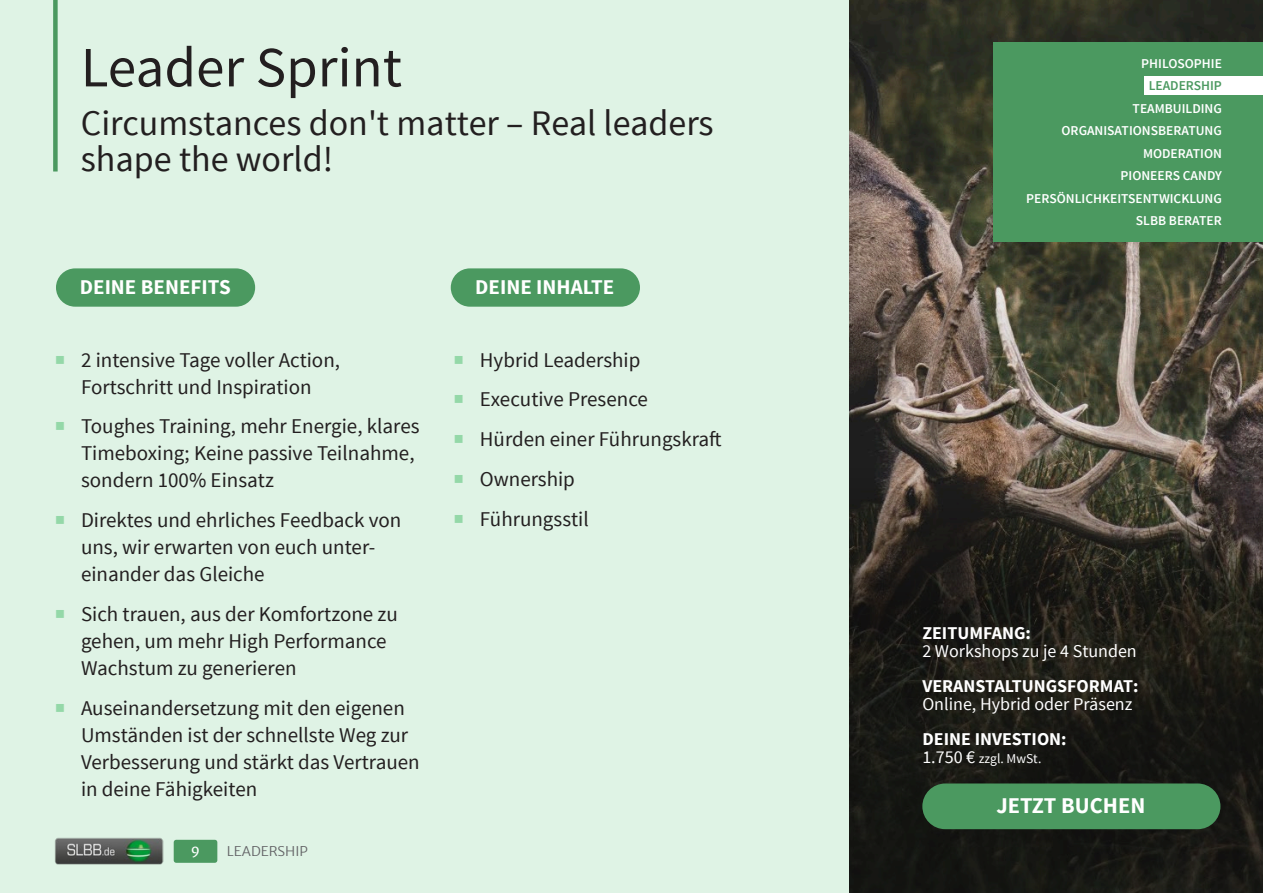
<style>
.page{position:relative;width:1263px;height:893px;background:#fff}
.page>*{position:absolute;margin:0;border:0;box-sizing:border-box;transform-origin:0 0}
.t1{font:57px "Source Sans Pro";color:#231f20}
.t2{font:36px/36px "Source Sans Pro";color:#231f20}
.t3{font:700 22.5px "Source Sans Pro";color:#fff}
.t4{font:21px/27px "Source Sans Pro";color:#231f20}
.t5{font:700 21px "Source Sans Pro";color:#fff}
.t6{font:700 18px "Source Sans Pro";color:#fff}
.t7{font:18px "Source Sans Pro";color:#fff}
.t8{font:600 13.5px/22.5px "Source Sans Pro";color:#fff;text-align:right}
.t9{font:13.5px "Source Sans Pro";color:#fff}
.t10{font:600 13.5px "Source Sans Pro";color:#4b9960}
.t11{font:300 13.5px "Merriweather Sans";color:#636366}
.t12{font:13.5px "Merriweather Sans";color:#fff}
.s1{font-size:39px;color:#94d8a8}
.s2{font-size:18px}
</style>
<div class="page">
<div style="left:0;top:0;width:852px;height:893px;background:#dff3e5"></div>
<div style="left:53px;top:0;width:5px;height:171px;background:#4b9960"></div>
<img style="left:849px;top:0;width:414px;height:434px">
<svg style="left:849px;top:434px;width:414px;height:459px;background:#292620"></svg>
<div style="left:56px;top:268px;width:199px;height:39px;background:#4b9960;border-radius:19px"></div>
<div style="left:993px;top:43px;width:270px;height:199px;background:#4b9960"></div>
<div style="left:1144px;top:76px;width:119px;height:19px;background:#fff"></div>
<div style="left:922px;top:783px;width:298px;height:46px;background:#4b9960;border-radius:23px"></div>
<div style="left:451px;top:268px;width:189px;height:39px;background:#4b9960;border-radius:19px"></div>
<div style="left:174px;top:840px;width:43px;height:23px;background:#4b9960;border-radius:3px"></div>
<img style="left:55px;top:838px;width:108px;height:26px">
<h1 class="t1" style="left:81px;top:32px;width:323px">Leader Sprint</h1>
<h2 class="t2" style="left:81px;top:106px;width:634px">Circumstances don't matter – Real leaders shape the world!</h2>
<p class="t5" style="left:80px;top:273px;width:152px">DEINE BENEFITS</p>
<p class="t4" style="left:54px;top:347px;width:288px;text-align:center"><span class="s1">■</span> 2 intensive Tage voller Action,<br>Fortschritt und Inspiration</p>
<p class="t4" style="left:81px;top:413px;width:340px;text-indent:-27px"><span class="s1">■</span> Toughes Training, mehr Energie, klares<br>Timeboxing; Keine passive Teilnahme, sondern 100% Einsatz</p>
<p class="t4" style="left:81px;top:507px;width:322px;text-indent:-27px"><span class="s1">■</span> Direktes und ehrliches Feedback von uns, wir erwarten von euch unter&shy;einander das Gleiche</p>
<p class="t4" style="left:81px;top:601px;width:318px;text-indent:-27px"><span class="s1">■</span> Sich trauen, aus der Komfortzone zu gehen, um mehr High Performance<br>Wachstum zu generieren</p>
<p class="t4" style="left:81px;top:695px;width:340px;text-indent:-27px"><span class="s1">■</span> Auseinandersetzung mit den eigenen Umständen ist der schnellste Weg zur Verbesserung und stärkt das Vertrauen in deine Fähigkeiten</p>
<p class="t12" style="left:191px;top:842px;width:11px">9</p>
<p class="t11" style="left:227px;top:843px;width:81px">LEADERSHIP</p>
<p class="t5" style="left:475px;top:273px;width:141px">DEINE INHALTE</p>
<p class="t4" style="left:453px;top:347px;width:189px"><span class="s1">■</span> Hybrid Leadership</p>
<p class="t4" style="left:453px;top:386px;width:196px"><span class="s1">■</span> Executive Presence</p>
<p class="t4" style="left:453px;top:426px;width:270px"><span class="s1">■</span> Hürden einer Führungskraft</p>
<p class="t4" style="left:453px;top:466px;width:124px"><span class="s1">■</span> Ownership</p>
<p class="t4" style="left:453px;top:506px;width:137px"><span class="s1">■</span> Führungsstil</p>
<p class="t8" style="left:1141px;top:52px;width:82px">PHILOSOPHIE</p>
<p class="t10" style="left:1149px;top:77px;width:75px">LEADERSHIP</p>
<p class="t8" style="left:1026px;top:97px;width:197px">TEAMBUILDING<br>ORGANISATIONSBERATUNG<br>MODERATION<br>PIONEERS CANDY<br>PERSÖNLICHKEITSENTWICKLUNG<br>SLBB BERATER</p>
<p class="t6" style="left:922px;top:621px;width:110px">ZEITUMFANG:</p>
<p class="t7" style="left:922px;top:640px;width:216px">2 Workshops zu je 4 Stunden</p>
<p class="t6" style="left:922px;top:674px;width:218px">VERANSTALTUNGSFORMAT:</p>
<p class="t7" style="left:922px;top:693px;width:212px">Online, Hybrid oder Präsenz</p>
<p class="t6" style="left:922px;top:727px;width:146px">DEINE INVESTION:</p>
<p class="t9" style="left:922px;top:750px;width:121px"><span class="s2">1.750 €</span> zzgl. MwSt.</p>
<p class="t3" style="left:996px;top:791px;width:150px">JETZT BUCHEN</p>
</div>
